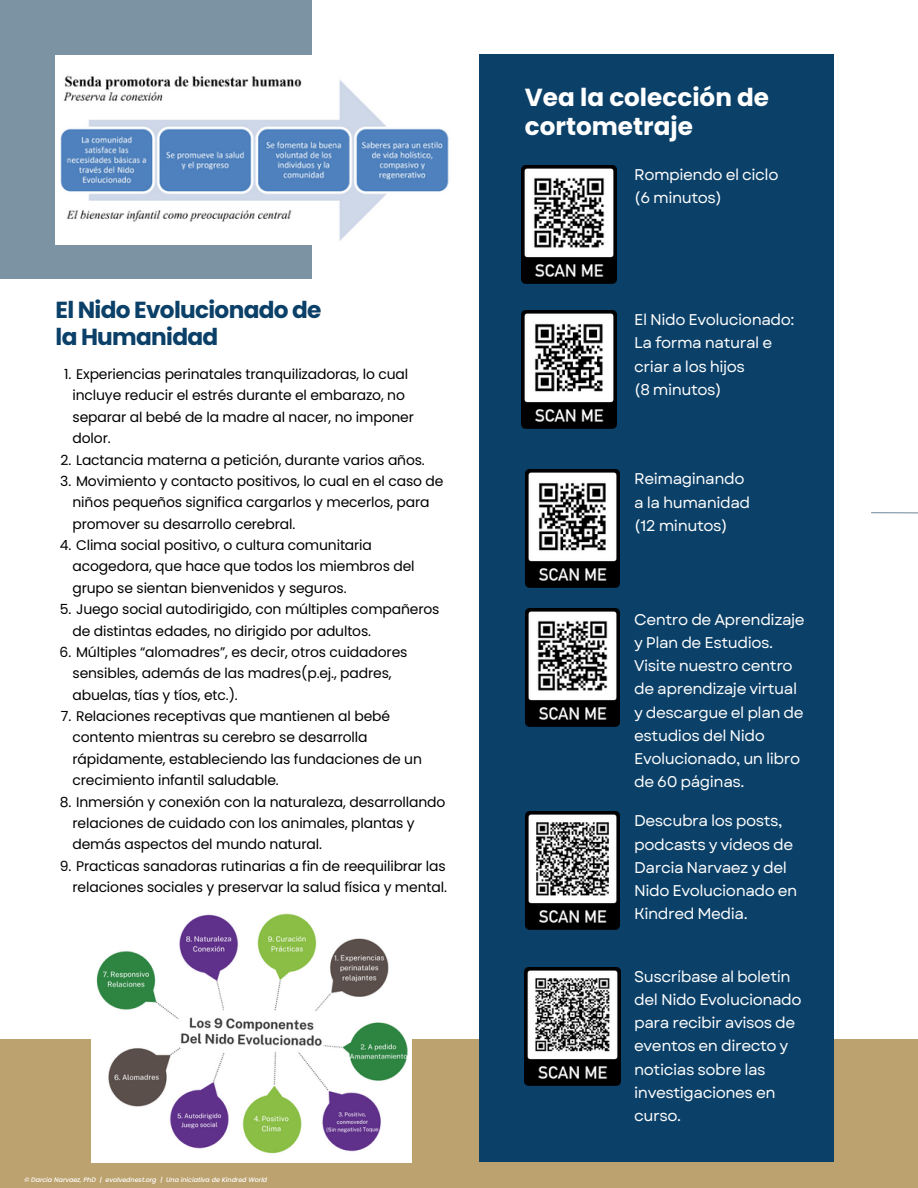
<style>
.page{position:relative;width:918px;height:1188px;background:#fff}
.page>*{position:absolute;margin:0;border:0;box-sizing:border-box;transform-origin:0 0}
.t1{font:700 24.75px/29.2px "Poppins";color:#fff}
.t2{font:700 23.25px/27px "Poppins";letter-spacing:-.03em;color:#0b4068}
.t3{font:15.45px/23.2px "Garet";letter-spacing:-.03em;color:#fff}
.t4{font:13.95px/21.3px "Poppins";letter-spacing:-.01em;color:#000}
.t5{font:italic 500 6.45px "Poppins";letter-spacing:-.01em;color:#fff}
</style>
<div class="page">
<div style="left:0;top:0;width:311px;height:279px;background:#7c93a4"></div>
<div style="left:0;top:1039px;width:918px;height:149px;background:#bca26f"></div>
<div style="left:480px;top:55px;width:354px;height:1107px;background:#0b4068"></div>
<svg style="left:871px;top:512px;width:47px;height:2px"></svg>
<img style="left:56px;top:55px;width:393px;height:189px">
<img style="left:522px;top:165px;width:94px;height:118px">
<img style="left:522px;top:311px;width:94px;height:118px">
<img style="left:525px;top:470px;width:95px;height:118px">
<img style="left:525px;top:608px;width:95px;height:118px">
<img style="left:525px;top:812px;width:95px;height:118px">
<img style="left:525px;top:967px;width:95px;height:118px">
<img style="left:92px;top:913px;width:319px;height:249px">
<p class="t2" style="left:56px;top:296px;width:268px">El Nido Evolucionado de la Humanidad</p>
<p class="t4" style="left:73px;top:364px;width:343px;text-indent:-9px">1. Experiencias perinatales tranquilizadoras, lo cual incluye reducir el estrés durante el embarazo, no separar al bebé de la madre al nacer, no imponer dolor.</p>
<h2 class="t4" style="left:60px;top:449px;width:366px">2. Lactancia materna a petición, durante varios años.</h2>
<p class="t4" style="left:73px;top:470px;width:373px;text-indent:-12px">3. Movimiento y contacto positivos, lo cual en el caso de niños pequeños significa cargarlos y mecerlos, para promover su desarrollo cerebral.</p>
<h1 class="t4" style="left:73px;top:535px;width:344px;text-indent:-13px">4. Clima social positivo, o cultura comunitaria acogedora, que hace que todos los miembros del grupo se sientan bienvenidos y seguros.</h1>
<p class="t4" style="left:73px;top:599px;width:369px;text-indent:-13px">5. Juego social autodirigido, con múltiples compañeros de distintas edades, no dirigido por adultos.</p>
<p class="t4" style="left:73px;top:641px;width:336px;text-indent:-13px">6. Múltiples “alomadres”, es decir, otros cuidadores sensibles, además de las madres(p.ej., padres, abuelas, tías y tíos, etc.).</p>
<p class="t4" style="left:73px;top:706px;width:351px;text-indent:-12px">7. Relaciones receptivas que mantienen al bebé contento mientras su cerebro se desarrolla rápidamente, estableciendo las fundaciones de un crecimiento infantil saludable.</p>
<p class="t4" style="left:73px;top:791px;width:374px;text-indent:-13px">8. Inmersión y conexión con la naturaleza, desarrollando relaciones de cuidado con los animales, plantas y demás aspectos del mundo natural.</p>
<p class="t4" style="left:60px;top:855px;width:389px;text-align:right">9. Practicas sanadoras rutinarias a fin de reequilibrar las relaciones sociales y preservar la salud física y mental.</p>
<p class="t5" style="left:24px;top:1175px;width:244px">© Darcia Narvaez, PhD | evolvednest.org | Una iniciativa de Kindred World</p>
<h2 class="t1" style="left:525px;top:82px;width:246px">Vea la colección de cortometraje</h2>
<h2 class="t3" style="left:634px;top:163px;width:146px">Rompiendo el ciclo (6 minutos)</h2>
<p class="t3" style="left:634px;top:308px;width:162px">El Nido Evolucionado:<br>La forma natural e criar a los hijos<br>(8 minutos)</p>
<p class="t3" style="left:634px;top:468px;width:118px">Reimaginando a la humanidad (12 minutos)</p>
<p class="t3" style="left:634px;top:608px;width:172px">Centro de Aprendizaje y Plan de Estudios.<br>Visite nuestro centro de aprendizaje virtual y descargue el plan de estudios del Nido<br>Evolucionado, un libro de 60 páginas.</p>
<p class="t3" style="left:634px;top:809px;width:165px">Descubra los posts, podcasts y vídeos de<br>Darcia Narvaez y del<br>Nido Evolucionado en<br>Kindred Media.</p>
<p class="t3" style="left:634px;top:965px;width:169px">Suscríbase al boletín del Nido Evolucionado para recibir avisos de eventos en directo y noticias sobre las investigaciones en curso.</p>
</div>
